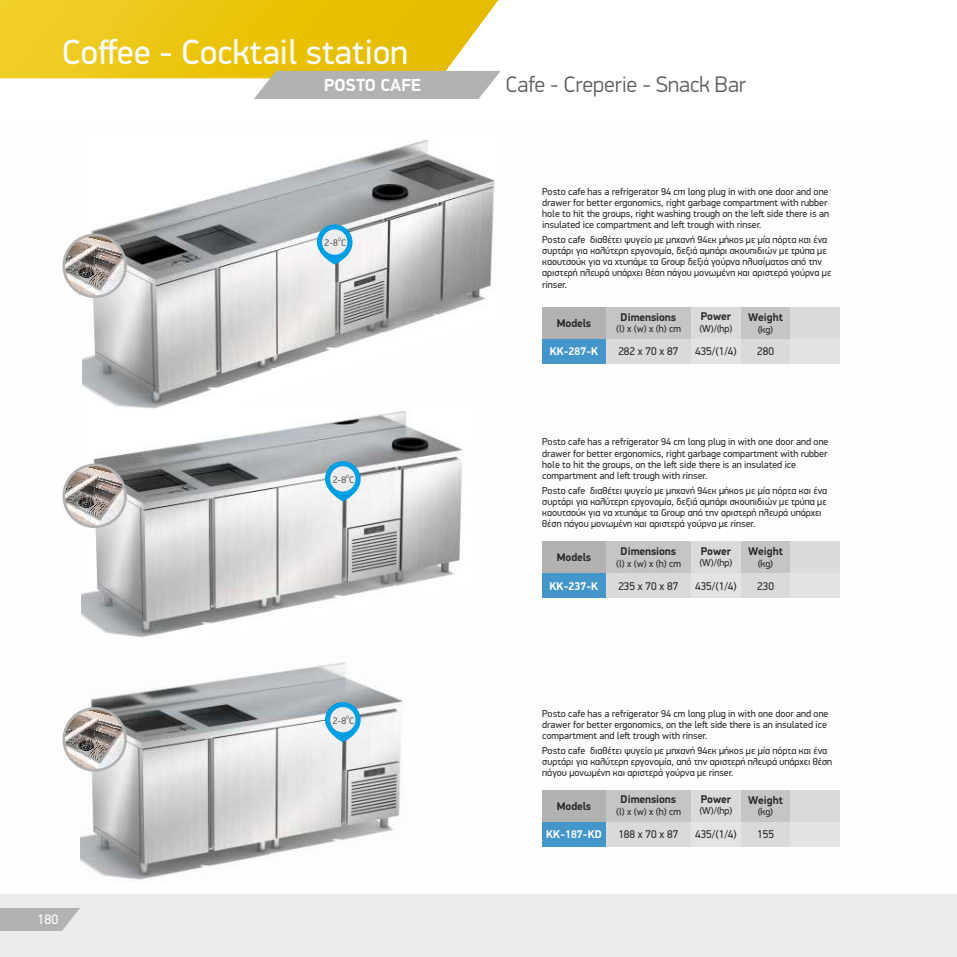
<style>
.page{position:relative;width:957px;height:957px;background:#fff}
.page>*{position:absolute;margin:0;border:0;box-sizing:border-box;transform-origin:0 0}
.t1{font:35.12px "PF Din Display Pro";color:#fefefe}
.t2{font:300 22.5px "PF Din Display Pro";color:#5c5b5b}
.t3{font:700 17.5px "PF Din Display Pro";color:#fefefe}
.t4{font:13.75px "PF Din Display Pro";color:#fefefe}
.t5{font:700 11.25px "PF Din Display Pro";color:#2a2a29}
.t6{font:11.25px "PF Din Display Pro";color:#2a2a29}
.t7{font:700 11.25px "PF Din Display Pro";color:#fefefe}
.t8{font:10px/11.2px "PF Din Display Pro";color:#2a2a29}
.t9{font:9.62px "PF Din Display Pro";color:#5c5b5b}
.t10{font:4.88px "PF Din Display Pro";color:#5c5b5b}
</style>
<div class="page">
<div style="left:0;top:553px;width:957px;height:404px;background:#ececec"></div>
<svg style="left:0;top:0;width:499px;height:78px;background:#ebc71a"></svg>
<svg style="left:254px;top:71px;width:247px;height:28px;background:#b8b7b4"></svg>
<svg style="left:0;top:908px;width:80px;height:23px;background:#b8b8b9"></svg>
<div style="left:0;top:122px;width:957px;height:771px;background:#fefefe"></div>
<div style="left:542px;top:339px;width:64px;height:25px;background:#4495ca"></div>
<div style="left:741px;top:339px;width:49px;height:25px;background:#d9dada"></div>
<div style="left:790px;top:339px;width:50px;height:25px;background:#e3e3e4"></div>
<div style="left:606px;top:339px;width:85px;height:25px;background:#d9dada"></div>
<div style="left:741px;top:307px;width:49px;height:32px;background:#c4c5c5"></div>
<div style="left:790px;top:307px;width:50px;height:32px;background:#d9dada"></div>
<div style="left:606px;top:307px;width:85px;height:32px;background:#c4c5c5"></div>
<div style="left:542px;top:307px;width:64px;height:32px;background:#b2b2b3"></div>
<div style="left:691px;top:339px;width:50px;height:25px;background:#e3e3e4"></div>
<div style="left:691px;top:307px;width:50px;height:32px;background:#d9dada"></div>
<div style="left:542px;top:573px;width:64px;height:25px;background:#4495ca"></div>
<div style="left:741px;top:573px;width:49px;height:25px;background:#d9dada"></div>
<div style="left:790px;top:573px;width:50px;height:25px;background:#e3e3e4"></div>
<div style="left:606px;top:573px;width:85px;height:25px;background:#d9dada"></div>
<div style="left:741px;top:541px;width:49px;height:32px;background:#c4c5c5"></div>
<div style="left:790px;top:541px;width:50px;height:32px;background:#d9dada"></div>
<div style="left:606px;top:541px;width:85px;height:32px;background:#c4c5c5"></div>
<div style="left:542px;top:541px;width:64px;height:32px;background:#b2b2b3"></div>
<div style="left:691px;top:573px;width:50px;height:25px;background:#e3e3e4"></div>
<div style="left:691px;top:541px;width:50px;height:32px;background:#d9dada"></div>
<div style="left:542px;top:821px;width:64px;height:25px;background:#4495ca"></div>
<div style="left:741px;top:821px;width:49px;height:25px;background:#d9dada"></div>
<div style="left:790px;top:821px;width:50px;height:25px;background:#e3e3e4"></div>
<div style="left:606px;top:821px;width:85px;height:25px;background:#d9dada"></div>
<div style="left:741px;top:790px;width:49px;height:31px;background:#c4c5c5"></div>
<div style="left:790px;top:790px;width:50px;height:31px;background:#d9dada"></div>
<div style="left:606px;top:790px;width:85px;height:31px;background:#c4c5c5"></div>
<div style="left:542px;top:790px;width:64px;height:31px;background:#b2b2b3"></div>
<div style="left:691px;top:821px;width:50px;height:25px;background:#e3e3e4"></div>
<div style="left:691px;top:790px;width:50px;height:31px;background:#d9dada"></div>
<img style="left:81px;top:416px;width:382px;height:222px">
<img style="left:82px;top:140px;width:413px;height:276px">
<img style="left:81px;top:662px;width:322px;height:219px">
<svg style="left:317px;top:224px;width:36px;height:40px"></svg>
<div style="left:322px;top:229px;width:25px;height:26px;background:#ececec;border-radius:50%"></div>
<svg style="left:325px;top:461px;width:36px;height:40px"></svg>
<div style="left:330px;top:466px;width:25px;height:25px;background:#ececec;border-radius:50%"></div>
<svg style="left:325px;top:702px;width:36px;height:40px"></svg>
<div style="left:330px;top:707px;width:25px;height:25px;background:#ececec;border-radius:50%"></div>
<img style="left:64px;top:465px;width:62px;height:62px;border-radius:50%">
<div style="left:62px;top:463px;width:65px;height:65px;border:3px solid #b2b2b3;border-radius:50%"></div>
<img style="left:64px;top:235px;width:62px;height:62px;border-radius:50%">
<div style="left:62px;top:234px;width:65px;height:64px;border:3px solid #b2b2b3;border-radius:50%"></div>
<img style="left:64px;top:708px;width:62px;height:62px;border-radius:50%">
<div style="left:62px;top:707px;width:65px;height:64px;border:3px solid #b2b2b3;border-radius:50%"></div>
<h1 class="t1" style="left:62px;top:37px;width:347px">Coffee - Cocktail station</h1>
<h3 class="t3" style="left:324px;top:78px;width:98px">POSTO CAFE</h3>
<p class="t10" style="left:338px;top:237px;width:4px">O</p>
<p class="t9" style="left:325px;top:239px;width:23px">2-8 C</p>
<p class="t10" style="left:346px;top:474px;width:4px">O</p>
<p class="t9" style="left:333px;top:475px;width:23px">2-8 C</p>
<h3 class="t4" style="left:38px;top:914px;width:22px">180</h3>
<p class="t10" style="left:346px;top:715px;width:4px">O</p>
<p class="t9" style="left:333px;top:716px;width:23px">2-8 C</p>
<h2 class="t2" style="left:506px;top:75px;width:241px">Cafe - Creperie - Snack Bar</h2>
<p class="t8" style="left:542px;top:186px;width:288px">Posto cafe has a refrigerator 94 cm long plug in with one door and one drawer for better ergonomics, right garbage compartment with rubber hole to hit the groups, right washing trough on the leſt side there is an insulated ice compartment and leſt trough with rinser.</p>
<p class="t8" style="left:542px;top:235px;width:290px">Posto cafe διαθέτει ψυγείο µε µηχανή 94εκ µήκος µε µία πόρτα και ένα συρτάρι για καλύτερη εργονοµία, δεξιά αµπάρι σκουπιδιών µε τρύπα µε καουτσούκ για να χτυπάµε τα Group δεξιά γούρνα πλυσίµατος από την αριστερή πλευρά υπάρχει θέση πάγου µονωµένη και αριστερά γούρνα µε rinser.</p>
<p class="t5" style="left:557px;top:319px;width:36px">Models</p>
<p class="t5" style="left:620px;top:312px;width:57px">Dimensions</p>
<p class="t8" style="left:616px;top:324px;width:66px">(l) x (w) x (h) cm</p>
<p class="t5" style="left:701px;top:312px;width:32px">Power</p>
<p class="t8" style="left:699px;top:324px;width:35px">(W)/(hp)</p>
<p class="t5" style="left:748px;top:312px;width:36px">Weight</p>
<p class="t8" style="left:758px;top:324px;width:17px">(kg)</p>
<p class="t7" style="left:550px;top:347px;width:50px">KK-287-K</p>
<p class="t6" style="left:618px;top:347px;width:61px">282 x 70 x 87</p>
<p class="t6" style="left:695px;top:347px;width:43px">435/(1/4)</p>
<p class="t6" style="left:757px;top:347px;width:18px">280</p>
<p class="t8" style="left:542px;top:437px;width:288px">Posto cafe has a refrigerator 94 cm long plug in with one door and one drawer for better ergonomics, right garbage compartment with rubber hole to hit the groups, on the leſt side there is an insulated ice compartment and leſt trough with rinser.</p>
<p class="t8" style="left:542px;top:485px;width:286px">Posto cafe διαθέτει ψυγείο µε µηχανή 94εκ µήκος µε µία πόρτα και ένα συρτάρι για καλύτερη εργονοµία, δεξιά αµπάρι σκουπιδιών µε τρύπα µε καουτσούκ για να χτυπάµε τα Group από την αριστερή πλευρά υπάρχει θέση πάγου µονωµένη και αριστερά γούρνα µε rinser.</p>
<p class="t5" style="left:557px;top:553px;width:36px">Models</p>
<p class="t5" style="left:620px;top:546px;width:57px">Dimensions</p>
<p class="t8" style="left:616px;top:558px;width:66px">(l) x (w) x (h) cm</p>
<p class="t5" style="left:701px;top:546px;width:32px">Power</p>
<p class="t8" style="left:699px;top:558px;width:35px">(W)/(hp)</p>
<p class="t5" style="left:748px;top:547px;width:36px">Weight</p>
<p class="t8" style="left:758px;top:559px;width:17px">(kg)</p>
<p class="t7" style="left:549px;top:581px;width:50px">KK-237-K</p>
<p class="t6" style="left:618px;top:581px;width:61px">235 x 70 x 87</p>
<p class="t6" style="left:695px;top:581px;width:43px">435/(1/4)</p>
<p class="t6" style="left:757px;top:581px;width:18px">230</p>
<p class="t8" style="left:542px;top:708px;width:288px">Posto cafe has a refrigerator 94 cm long plug in with one door and one drawer for better ergonomics, on the leſt side there is an insulated ice compartment and leſt trough with rinser.</p>
<p class="t8" style="left:542px;top:745px;width:291px">Posto cafe διαθέτει ψυγείο µε µηχανή 94εκ µήκος µε µία πόρτα και ένα συρτάρι για καλύτερη εργονοµία, από την αριστερή πλευρά υπάρχει θέση πάγου µονωµένη και αριστερά γούρνα µε rinser.</p>
<p class="t5" style="left:557px;top:801px;width:36px">Models</p>
<p class="t5" style="left:620px;top:795px;width:57px">Dimensions</p>
<p class="t8" style="left:616px;top:807px;width:66px">(l) x (w) x (h) cm</p>
<p class="t5" style="left:701px;top:794px;width:32px">Power</p>
<p class="t8" style="left:699px;top:806px;width:35px">(W)/(hp)</p>
<p class="t5" style="left:748px;top:795px;width:36px">Weight</p>
<p class="t8" style="left:758px;top:807px;width:17px">(kg)</p>
<p class="t7" style="left:546px;top:829px;width:57px">KK-187-KD</p>
<p class="t6" style="left:618px;top:829px;width:61px">188 x 70 x 87</p>
<p class="t6" style="left:695px;top:829px;width:43px">435/(1/4)</p>
<p class="t6" style="left:757px;top:829px;width:18px">155</p>
</div>
